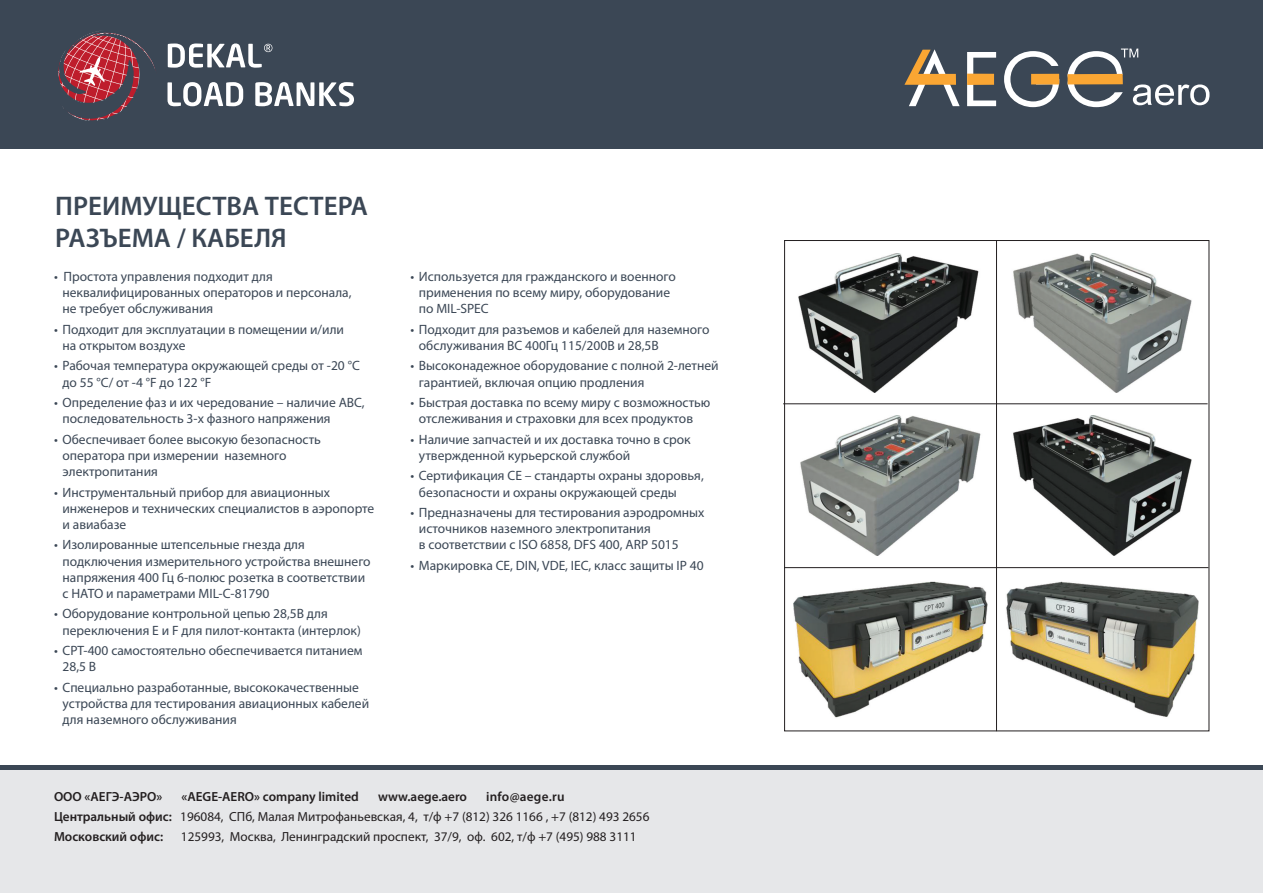
<style>
.page{position:relative;width:1263px;height:893px;background:#fff}
.page>*{position:absolute;margin:0;border:0;box-sizing:border-box;transform-origin:0 0}
.t1{font:600 27px/32.4px "Myriad Pro";color:#3b4755}
.t2{font:13.5px/16.2px "Myriad Pro";color:#3b4755}
.t3{font:13.2px/20.1px "Myriad Pro";color:#231f20}
.t4{font:600 13.2px "Myriad Pro";color:#231f20}
.s1{font-weight:600}
</style>
<div class="page">
<div style="left:0;top:0;width:1263px;height:149px;background:#3b4755"></div>
<svg style="left:58px;top:31px;width:98px;height:90px"></svg>
<svg style="left:168px;top:82px;width:75px;height:24px"></svg>
<svg style="left:255px;top:82px;width:99px;height:24px"></svg>
<svg style="left:168px;top:44px;width:104px;height:24px"></svg>
<hr style="left:996px;top:240px;width:1px;height:491px;background:#231f20">
<hr style="left:784px;top:567px;width:424px;height:1px;background:#231f20">
<hr style="left:783px;top:404px;width:424px;height:1px;background:#231f20">
<img style="left:798px;top:253px;width:181px;height:140px">
<img style="left:1013px;top:253px;width:179px;height:140px">
<img style="left:800px;top:416px;width:181px;height:139px">
<img style="left:1013px;top:416px;width:179px;height:139px">
<img style="left:794px;top:581px;width:194px;height:137px">
<img style="left:1006px;top:581px;width:193px;height:136px">
<div style="left:0;top:770px;width:1263px;height:123px;background:#e6e7e9"></div>
<div style="left:0;top:765px;width:1263px;height:5px;background:#3b4755"></div>
<svg style="left:1004px;top:51px;width:55px;height:56px"></svg>
<svg style="left:967px;top:52px;width:29px;height:54px"></svg>
<svg style="left:904px;top:49px;width:56px;height:57px"></svg>
<div style="left:967px;top:74px;width:27px;height:11px;background:#faa633"></div>
<div style="left:1031px;top:74px;width:28px;height:10px;background:#faa633"></div>
<svg style="left:1067px;top:49px;width:142px;height:58px"></svg>
<h1 class="t1" style="left:55px;top:190px;width:314px">ПРЕИМУЩЕСТВА ТЕСТЕРА<br>РАЗЪЕМА / КАБЕЛЯ</h1>
<p class="t2" style="left:63px;top:268px;width:291px;text-indent:-9px">• Простота управления подходит для неквалифицированных операторов и персонала, не требует обслуживания</p>
<p class="t2" style="left:63px;top:321px;width:283px;text-indent:-9px">• Подходит для эксплуатации в помещении и/или на открытом воздухе</p>
<p class="t2" style="left:63px;top:358px;width:299px;text-indent:-9px">• Рабочая температура окружающей среды от -20 °С до 55 °С/ от -4 °F до 122 °F</p>
<p class="t2" style="left:63px;top:394px;width:304px;text-indent:-9px">• Определение фаз и их чередование – наличие АВС, последовательность 3-х фазного напряжения</p>
<p class="t2" style="left:63px;top:431px;width:260px;text-indent:-9px">• Обеспечивает более высокую безопасность оператора при измерении наземного электропитания</p>
<p class="t2" style="left:63px;top:484px;width:313px;text-indent:-9px">• Инструментальный прибор для авиационных инженеров и технических специалистов в аэропорте и авиабазе</p>
<p class="t2" style="left:63px;top:537px;width:310px;text-indent:-9px">• Изолированные штепсельные гнезда для подключения измерительного устройства внешнего напряжения 400 Гц 6-полюс розетка в соответствии с НАТО и параметрами MIL-C-81790</p>
<p class="t2" style="left:63px;top:606px;width:300px;text-indent:-9px">• Оборудование контрольной цепью 28,5В для переключения E и F для пилот-контакта (интерлок)</p>
<p class="t2" style="left:63px;top:642px;width:301px;text-indent:-9px">• CPT-400 самостоятельно обеспечивается питанием<br>28,5 В</p>
<p class="t2" style="left:63px;top:679px;width:308px;text-indent:-9px">• Специально разработанные, высококачественные устройства для тестирования авиационных кабелей для наземного обслуживания</p>
<p class="t2" style="left:419px;top:268px;width:259px;text-indent:-9px">• Используется для гражданского и военного применения по всему миру, оборудование по MIL-SPEC</p>
<p class="t2" style="left:419px;top:321px;width:292px;text-indent:-9px">• Подходит для разъемов и кабелей для наземного обслуживания ВС 400Гц 115/200В и 28,5В</p>
<p class="t2" style="left:419px;top:358px;width:301px;text-indent:-9px">• Высоконадежное оборудование с полной 2-летней гарантией, включая опцию продления</p>
<p class="t2" style="left:419px;top:394px;width:293px;text-indent:-9px">• Быстрая доставка по всему миру с возможностью отслеживания и страховки для всех продуктов</p>
<p class="t2" style="left:419px;top:431px;width:273px;text-indent:-9px">• Наличие запчастей и их доставка точно в срок утвержденной курьерской службой</p>
<p class="t2" style="left:419px;top:467px;width:286px;text-indent:-9px">• Сертификация СЕ – стандарты охраны здоровья, безопасности и охраны окружающей среды</p>
<p class="t2" style="left:419px;top:504px;width:287px;text-indent:-9px">• Предназначены для тестирования аэродромных источников наземного электропитания<br>в соответствии с ISO 6858, DFS 400, ARP 5015</p>
<p class="t2" style="left:410px;top:557px;width:295px">• Маркировка СЕ, DIN, VDE, IEC, класс защиты IP 40</p>
<p class="t3" style="left:54px;top:786px;width:597px;text-indent:432px"><span class="s1">info@aege.ru<br>Центральный офис:</span> 196084, СПб, Малая Митрофаньевская, 4, т/ф +7 (812) 326 1166 , +7 (812) 493 2656<br><span class="s1">Московский офис:</span></p>
<p class="t4" style="left:54px;top:789px;width:110px">ООО «АЕГЭ-АЭРО»</p>
<p class="t4" style="left:181px;top:789px;width:179px">«AEGE-AERO» company limited</p>
<p class="t4" style="left:378px;top:789px;width:91px">www.aege.aero</p>
<p class="t3" style="left:181px;top:826px;width:457px">125993, Москва, Ленинградский проспект, 37/9, оф. 602, т/ф +7 (495) 988 3111</p>
</div>
